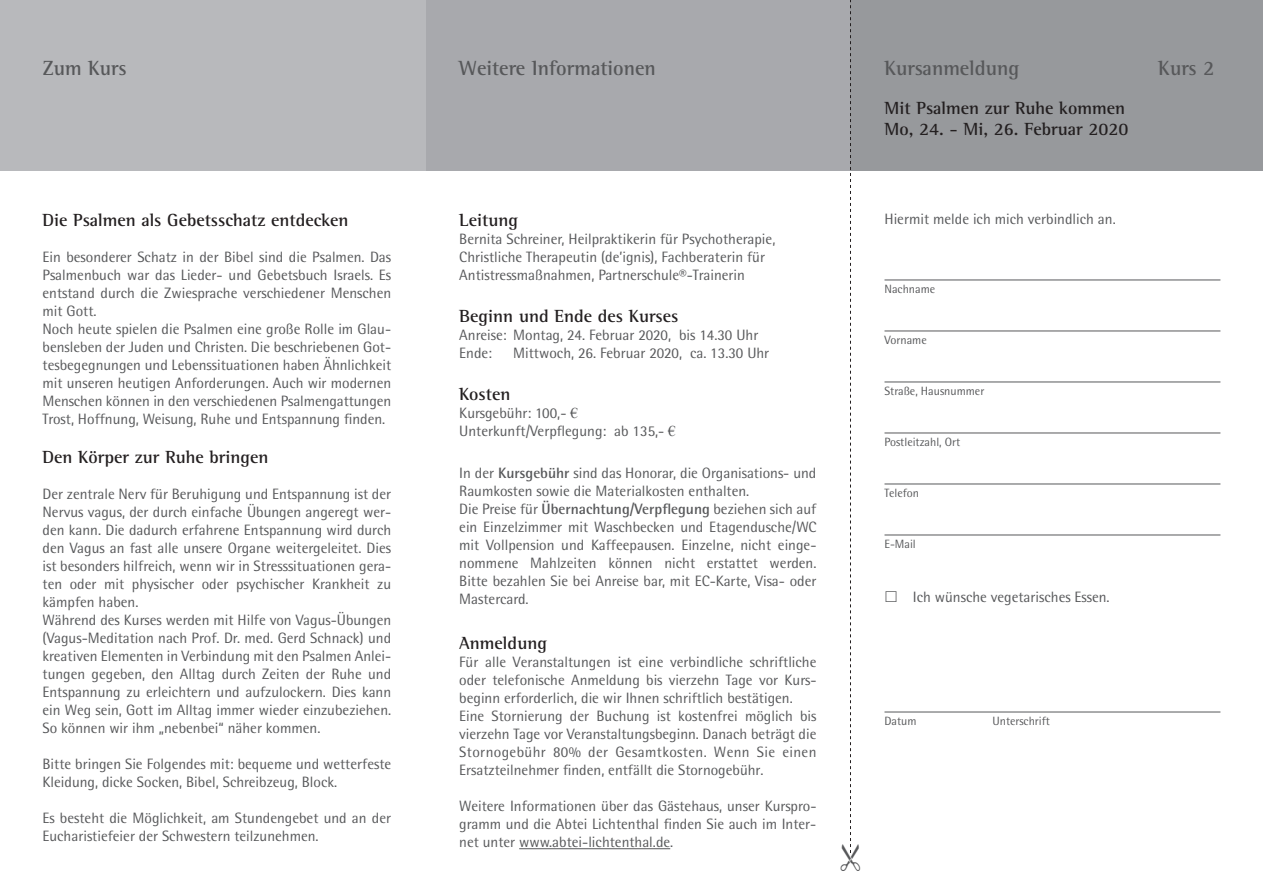
<style>
.page{position:relative;width:1263px;height:893px;background:#fff}
.page>*{position:absolute;margin:0;border:0;box-sizing:border-box;transform-origin:0 0}
.t1{font:700 21px "Rotis Semi Serif";color:#57585a}
.t2{font:700 18px/21px "Rotis Semi Serif";color:#231f20}
.t3{font:15px/18px "Rotis Semi Sans";color:#57585a}
.t4{font:12px "Rotis Semi Sans";color:#57585a}
.s1{font-family:"Times New Roman"}
.s2{font-weight:700}
</style>
<div class="page">
<hr style="left:519px;top:848px;width:151px;height:1px;background:#57585a">
<div style="left:425px;top:0;width:425px;height:170px;background:#a8a9ad"></div>
<hr style="left:884px;top:280px;width:336px;height:1px;background:#57585a">
<hr style="left:884px;top:331px;width:336px;height:1px;background:#57585a">
<hr style="left:884px;top:382px;width:336px;height:1px;background:#57585a">
<hr style="left:884px;top:433px;width:336px;height:1px;background:#57585a">
<hr style="left:884px;top:484px;width:336px;height:1px;background:#57585a">
<hr style="left:884px;top:535px;width:336px;height:1px;background:#57585a">
<hr style="left:884px;top:712px;width:336px;height:1px;background:#57585a">
<div style="left:0;top:0;width:425px;height:170px;background:#b8b9bc"></div>
<div style="left:850px;top:0;width:413px;height:170px;background:#97999c"></div>
<svg style="left:840px;top:0;width:20px;height:853px"></svg>
<h1 class="t1" style="left:43px;top:56px;width:86px">Zum Kurs</h1>
<p class="t2" style="left:43px;top:209px;width:308px">Die Psalmen als Gebetsschatz entdecken</p>
<p class="t3" style="left:43px;top:248px;width:350px">Ein besonderer Schatz in der Bibel sind die Psalmen. Das Psalmenbuch war das Lieder- und Gebetsbuch Israels. Es entstand durch die Zwiesprache verschiedener Menschen mit Gott.<br>Noch heute spielen die Psalmen eine große Rolle im Glau&shy;bensleben der Juden und Christen. Die beschriebenen Got&shy;tesbegegnungen und Lebenssituationen haben Ähnlichkeit mit unseren heutigen Anforderungen. Auch wir modernen Menschen können in den verschiedenen Psalmengattungen Trost, Hoffnung, Weisung, Ruhe und Entspannung finden.</p>
<p class="t2" style="left:43px;top:446px;width:227px">Den Körper zur Ruhe bringen</p>
<p class="t3" style="left:43px;top:485px;width:350px">Der zentrale Nerv für Beruhigung und Entspannung ist der Nervus vagus, der durch einfache Übungen angeregt wer&shy;den kann. Die dadurch erfahrene Entspannung wird durch den Vagus an fast alle unsere Organe weitergeleitet. Dies ist besonders hilfreich, wenn wir in Stresssituationen gera&shy;ten oder mit physischer oder psychischer Krankheit zu kämpfen haben.<br>Während des Kurses werden mit Hilfe von Vagus-Übungen (Vagus-Meditation nach Prof. Dr. med. Gerd Schnack) und kreativen Elementen in Verbindung mit den Psalmen Anlei&shy;tungen gegeben, den Alltag durch Zeiten der Ruhe und Entspannung zu erleichtern und aufzulockern. Dies kann ein Weg sein, Gott im Alltag immer wieder einzubeziehen.<br>So können wir ihm „nebenbei“ näher kommen.</p>
<p class="t3" style="left:43px;top:755px;width:350px">Bitte bringen Sie Folgendes mit: bequeme und wetterfeste<br>Kleidung, dicke Socken, Bibel, Schreibzeug, Block.</p>
<p class="t3" style="left:43px;top:809px;width:350px">Es besteht die Möglichkeit, am Stundengebet und an der<br>Eucharistiefeier der Schwestern teilzunehmen.</p>
<h1 class="t1" style="left:459px;top:56px;width:198px">Weitere Informationen</h1>
<h1 class="t1" style="left:884px;top:56px;width:136px">Kursanmeldung</h1>
<h1 class="t1" style="left:1158px;top:56px;width:58px">Kurs 2</h1>
<p class="t2" style="left:884px;top:98px;width:245px">Mit Psalmen zur Ruhe kommen<br>Mo, 24. - Mi, 26. Februar 2020</p>
<p class="t2" style="left:459px;top:209px;width:61px">Leitung</p>
<p class="t3" style="left:459px;top:230px;width:318px">Bernita Schreiner, Heilpraktikerin für Psychotherapie,<br>Christliche Therapeutin (de’ignis), Fachberaterin für<br>Antistressmaßnahmen, Partnerschule®-Trainerin</p>
<p class="t2" style="left:459px;top:305px;width:221px">Beginn und Ende des Kurses</p>
<p class="t3" style="left:459px;top:326px;width:301px">Anreise: Montag, 24. Februar 2020, bis 14.30 Uhr<br>Ende:</p>
<p class="t3" style="left:513px;top:344px;width:258px">Mittwoch, 26. Februar 2020, ca. 13.30 Uhr</p>
<p class="t2" style="left:459px;top:383px;width:53px">Kosten</p>
<p class="t3" style="left:459px;top:404px;width:218px">Kursgebühr: 100,- <span class="s1">€<br></span>Unterkunft/Verpflegung: ab 135,- <span class="s1">€</span></p>
<p class="t3" style="left:459px;top:464px;width:359px">In der <span class="s2">Kursgebühr</span> sind das Honorar, die Organisations- und Raumkosten sowie die Materialkosten enthalten.<br>Die Preise für <span class="s2">Übernachtung/Verpflegung</span> beziehen sich auf ein Einzelzimmer mit Waschbecken und Etagendusche/WC mit Vollpension und Kaffeepausen. Einzelne, nicht einge&shy;nommene Mahlzeiten können nicht erstattet werden.<br>Bitte bezahlen Sie bei Anreise bar, mit EC-Karte, Visa- oder Mastercard.</p>
<p class="t2" style="left:459px;top:632px;width:89px">Anmeldung</p>
<p class="t3" style="left:459px;top:653px;width:359px">Für alle Veranstaltungen ist eine verbindliche schriftliche oder telefonische Anmeldung bis vierzehn Tage vor Kurs&shy;beginn erforderlich, die wir Ihnen schriftlich bestätigen.<br>Eine Stornierung der Buchung ist kostenfrei möglich bis vierzehn Tage vor Veranstaltungsbeginn. Danach beträgt die Stornogebühr 80% der Gesamtkosten. Wenn Sie einen Ersatzteilnehmer finden, entfällt die Stornogebühr.</p>
<p class="t3" style="left:459px;top:797px;width:359px;text-align:justify">Weitere Informationen über das Gästehaus, unser Kurspro&shy;gramm und die Abtei Lichtenthal finden Sie auch im Inter&shy;net unter www.abtei-lichtenthal.de.</p>
<p class="t3" style="left:884px;top:210px;width:233px">Hiermit melde ich mich verbindlich an.</p>
<p class="t4" style="left:884px;top:282px;width:52px">Nachname</p>
<p class="t4" style="left:884px;top:333px;width:44px">Vorname</p>
<p class="t4" style="left:884px;top:384px;width:101px">Straße, Hausnummer</p>
<p class="t4" style="left:884px;top:435px;width:77px">Postleitzahl, Ort</p>
<p class="t4" style="left:884px;top:486px;width:36px">Telefon</p>
<p class="t4" style="left:884px;top:537px;width:33px">E-Mail</p>
<p class="t3" style="left:913px;top:588px;width:198px">Ich wünsche vegetarisches Essen.</p>
<p class="t4" style="left:884px;top:714px;width:34px">Datum</p>
<p class="t4" style="left:992px;top:714px;width:59px">Unterschrift</p>
</div>
